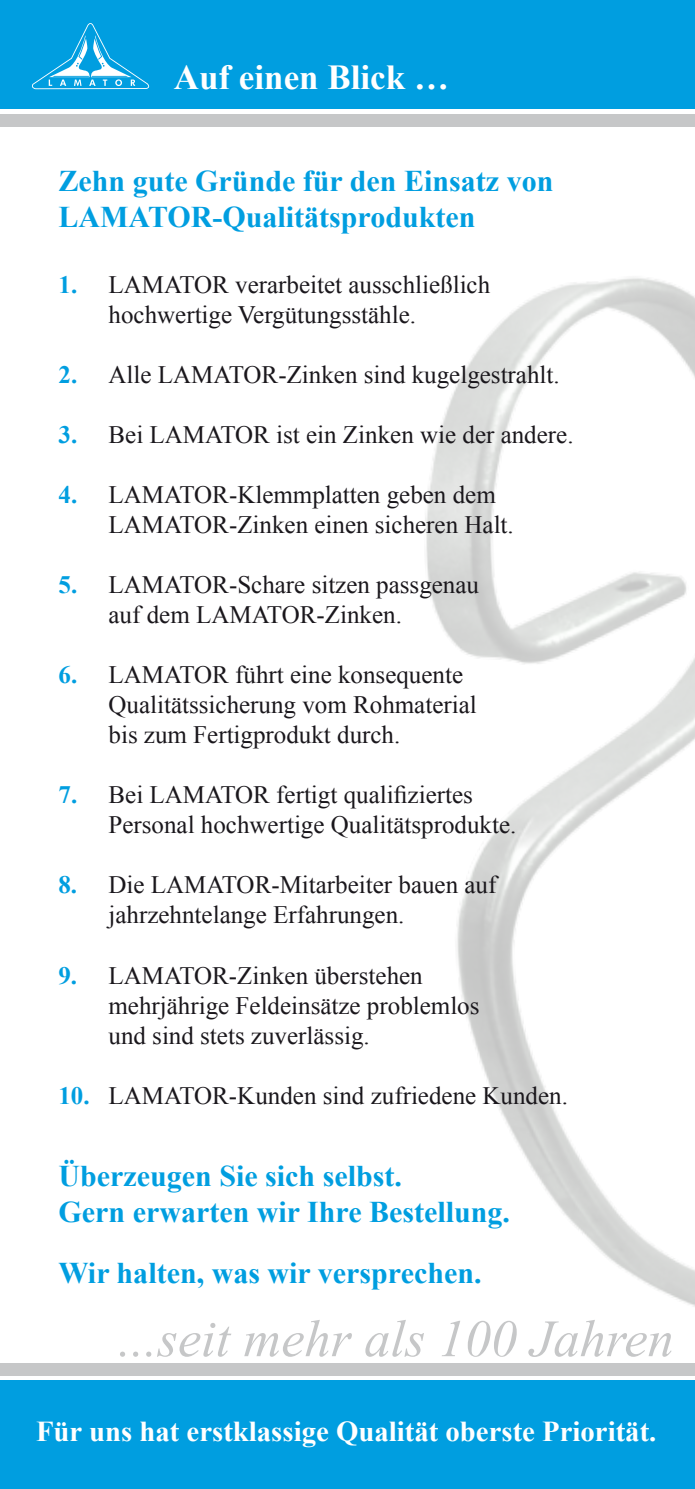
<style>
.page{position:relative;width:695px;height:1489px;background:#fff}
.page>*{position:absolute;margin:0;border:0;box-sizing:border-box;transform-origin:0 0}
.t1{font:italic 52.25px "Times New Roman";color:#c6c7c8}
.t2{font:700 35px "Times New Roman";color:#fff}
.t3{font:700 30px/36px "Times New Roman";color:#009ee0}
.t4{font:700 28.75px "Times New Roman";color:#fff}
.t5{font:25px/30px "Times New Roman";color:#1a171c}
.s1{font-weight:700;color:#009ee0}
</style>
<div class="page">
<img style="left:425px;top:278px;width:269px;height:1029px">
<div style="left:0;top:1363px;width:694px;height:125px;background:#c6c7c8"></div>
<div style="left:0;top:1376px;width:694px;height:112px;background:#fff"></div>
<div style="left:0;top:1380px;width:694px;height:108px;background:#009ee0"></div>
<div style="left:0;top:0;width:694px;height:126px;background:#c6c7c8"></div>
<div style="left:0;top:0;width:694px;height:113px;background:#fff"></div>
<div style="left:0;top:0;width:694px;height:109px;background:#009ee0"></div>
<svg style="left:32px;top:23px;width:117px;height:66px"></svg>
<h2 class="t2" style="left:174px;top:53px;width:277px">Auf einen Blick …</h2>
<p class="t3" style="left:58px;top:162px;width:496px">Zehn gute Gründe für den Einsatz von<br>LAMATOR-Qualitätsprodukten</p>
<p class="t5" style="left:108px;top:269px;width:383px;text-indent:-50px"><span class="s1">1.</span> LAMATOR verarbeitet ausschließlich hochwertige Vergütungsstähle.</p>
<p class="t5" style="left:58px;top:359px;width:502px"><span class="s1">2.</span> Alle LAMATOR-Zinken sind kugelgestrahlt.</p>
<p class="t5" style="left:58px;top:419px;width:516px"><span class="s1">3.</span> Bei LAMATOR ist ein Zinken wie der andere.</p>
<p class="t5" style="left:108px;top:479px;width:407px;text-indent:-50px"><span class="s1">4.</span> LAMATOR-Klemmplatten geben dem<br>LAMATOR-Zinken einen sicheren Halt.</p>
<p class="t5" style="left:108px;top:569px;width:372px;text-indent:-50px"><span class="s1">5.</span> LAMATOR-Schare sitzen passgenau auf dem LAMATOR-Zinken.</p>
<p class="t5" style="left:108px;top:659px;width:370px;text-indent:-50px"><span class="s1">6.</span> LAMATOR führt eine konsequente<br>Qualitätssicherung vom Rohmaterial bis zum Fertigprodukt durch.</p>
<p class="t5" style="left:108px;top:779px;width:409px;text-indent:-50px"><span class="s1">7.</span> Bei LAMATOR fertigt qualifiziertes<br>Personal hochwertige Qualitätsprodukte.</p>
<p class="t5" style="left:108px;top:869px;width:389px;text-indent:-50px"><span class="s1">8.</span> Die LAMATOR-Mitarbeiter bauen auf jahrzehntelange Erfahrungen.</p>
<p class="t5" style="left:108px;top:959px;width:372px;text-indent:-50px"><span class="s1">9.</span> LAMATOR-Zinken überstehen mehrjährige Feldeinsätze problemlos und sind stets zuverlässig.</p>
<p class="t5" style="left:58px;top:1079px;width:511px"><span class="s1">10.</span> LAMATOR-Kunden sind zufriedene Kunden.</p>
<p class="t3" style="left:58px;top:1157px;width:453px">Überzeugen Sie sich selbst.<br>Gern erwarten wir Ihre Bestellung.</p>
<p class="t3" style="left:58px;top:1254px;width:424px">Wir halten, was wir versprechen.</p>
<h1 class="t1" style="left:118px;top:1302px;width:557px">...seit mehr als 100 Jahren</h1>
<p class="t4" style="left:36px;top:1411px;width:621px">Für uns hat erstklassige Qualität oberste Priorität.</p>
</div>
